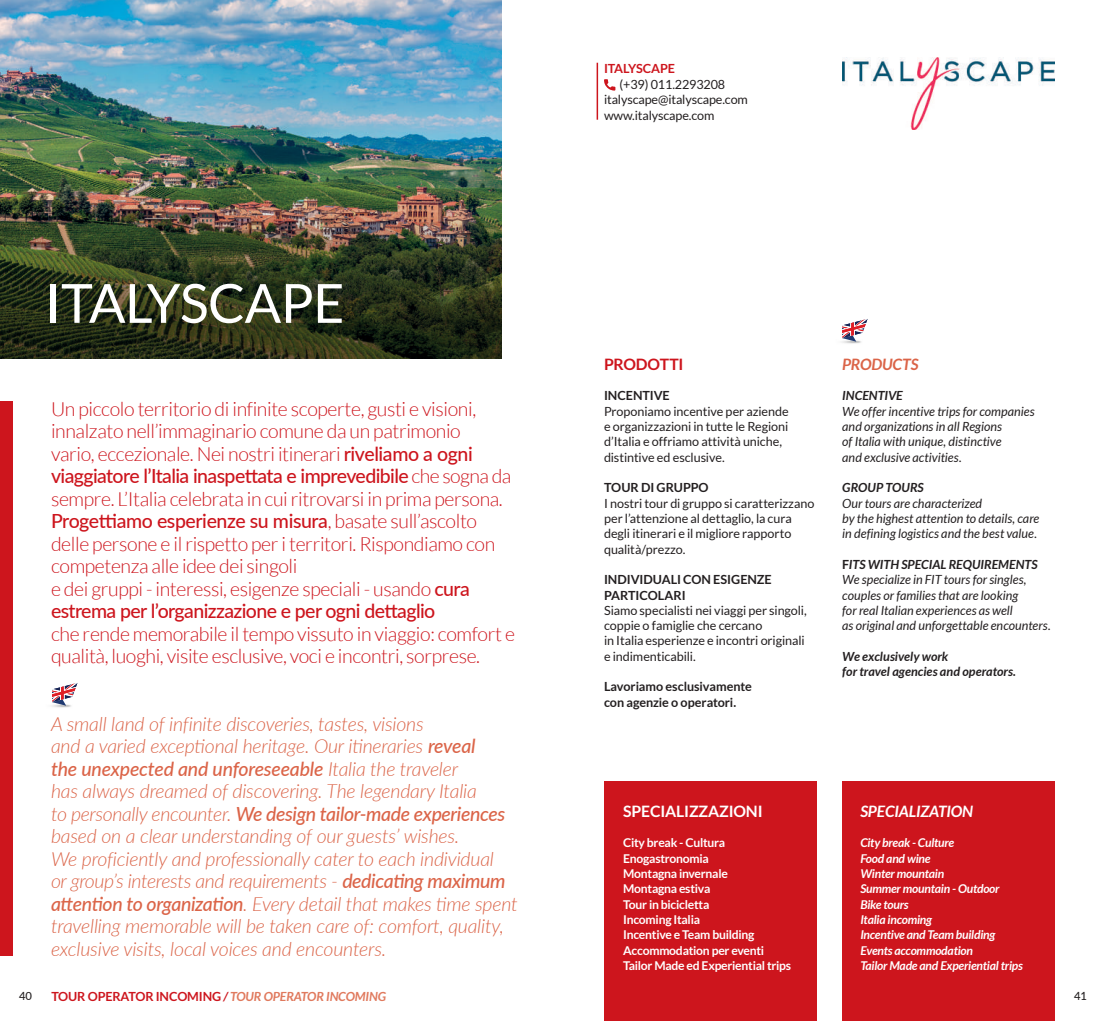
<style>
.page{position:relative;width:1106px;height:1021px;background:#fff}
.page>*{position:absolute;margin:0;border:0;box-sizing:border-box;transform-origin:0 0}
.t1{font:54px "Lato";letter-spacing:-.01em;color:#fff}
.t2{font:300 19.5px/22.5px "Lato";letter-spacing:-.02em;color:#cd151d}
.t3{font:italic 300 19.5px/22.5px "Lato";letter-spacing:-.01em;color:#db6448}
.t4{font:700 15.75px "Lato";letter-spacing:-.01em;color:#fff}
.t5{font:italic 700 15.75px "Lato";letter-spacing:-.01em;color:#fff}
.t6{font:700 15.75px "Lato";letter-spacing:-.02em;color:#cd151d}
.t7{font:italic 700 15.75px "Lato";letter-spacing:-.01em;color:#db6448}
.t8{font:12.6px/15.3px "Lato";letter-spacing:-.01em;color:#231f20}
.t9{font:italic 12.6px/15.3px "Lato";color:#231f20}
.t10{font:700 12.6px/15.3px "Lato";letter-spacing:-.005em;color:#231f20}
.t11{font:italic 700 12.6px/15.3px "Lato";color:#231f20}
.t12{font:700 12.6px "Lato";letter-spacing:-.01em;color:#cd151d}
.t13{font:700 12.15px/15.3px "Lato";letter-spacing:-.02em;color:#fff}
.t14{font:italic 700 12.15px/15.3px "Lato";letter-spacing:-.02em;color:#fff}
.t15{font:500 11.25px "Lato";color:#231f20}
.s1{font-weight:500}
.s2{font-weight:700;font-style:normal}
.s3{font-weight:700}
.s4{font-style:italic}
.s5{font-style:italic;color:#e0795d}
</style>
<div class="page">
<div style="left:0;top:401px;width:13px;height:554px;background:#cd151d"></div>
<img style="left:0;top:0;width:502px;height:51px">
<img style="left:0;top:51px;width:502px;height:307px">
<svg style="left:604px;top:79px;width:11px;height:12px"></svg>
<hr style="left:596px;top:63px;width:2px;height:57px;background:#cd151d">
<div style="left:604px;top:782px;width:212px;height:238px;background:#cd151d"></div>
<div style="left:842px;top:782px;width:212px;height:238px;background:#cd151d"></div>
<img style="left:842px;top:57px;width:212px;height:73px">
<img style="left:52px;top:705px;width:19px;height:3px">
<svg style="left:52px;top:683px;width:25px;height:22px"></svg>
<img style="left:842px;top:342px;width:19px;height:2px">
<svg style="left:842px;top:319px;width:25px;height:23px"></svg>
<h1 class="t1" style="left:45px;top:273px;width:301px">ITALYSCAPE</h1>
<p class="t2" style="left:51px;top:397px;width:462px">Un piccolo territorio di infinite scoperte, gusti e visioni, innalzato nell’immaginario comune da un patrimonio<br>vario, eccezionale. Nei nostri itinerari <span class="s1">riveliamo a ogni viaggiatore l’Italia inaspettata e imprevedibile</span> che sogna da sempre. L’Italia celebrata in cui ritrovarsi in prima persona.<br><span class="s1">Progettiamo esperienze su misura</span>, basate sull’ascolto delle persone e il rispetto per i territori. Rispondiamo con competenza alle idee dei singoli<br>e dei gruppi - interessi, esigenze speciali - usando <span class="s1">cura estrema per l’organizzazione e per ogni dettaglio</span></p>
<p class="t2" style="left:51px;top:622px;width:465px">che rende memorabile il tempo vissuto in viaggio: comfort e qualità, luoghi, visite esclusive, voci e incontri, sorprese.</p>
<p class="t3" style="left:51px;top:711px;width:468px">A small land of infinite discoveries, tastes, visions<br>and a varied exceptional heritage. Our itineraries <span class="s1">reveal<br>the unexpected and unforeseeable</span> Italia the traveler<br>has always dreamed of discovering. The legendary Italia<br>to personally encounter. <span class="s1">We design tailor-made experiences </span>based on a clear understanding of our guests’ wishes.<br>We proficiently and professionally cater to each individual<br>or group’s interests and requirements - <span class="s1">dedicating maximum attention to organization</span>. Every detail that makes time spent travelling memorable will be taken care of: comfort, quality, exclusive visits, local voices and encounters.</p>
<p class="t12" style="left:604px;top:61px;width:72px">ITALYSCAPE</p>
<p class="t8" style="left:604px;top:77px;width:145px;text-indent:16px">(+39) 011.2293208 italyscape@italyscape.com www.italyscape.com</p>
<p class="t6" style="left:604px;top:355px;width:81px">PRODOTTI</p>
<p class="t10" style="left:604px;top:388px;width:67px">INCENTIVE</p>
<p class="t8" style="left:604px;top:403px;width:186px">Proponiamo incentive per aziende e organizzazioni in tutte le Regioni d’Italia e offriamo attività uniche, distintive ed esclusive.</p>
<p class="t10" style="left:604px;top:480px;width:106px">TOUR DI GRUPPO</p>
<p class="t8" style="left:604px;top:495px;width:212px">I nostri tour di gruppo si caratterizzano per l’attenzione al dettaglio, la cura degli itinerari e il migliore rapporto qualità/prezzo.</p>
<p class="t10" style="left:604px;top:571px;width:169px">INDIVIDUALI CON ESIGENZE<br>PARTICOLARI</p>
<p class="t8" style="left:604px;top:602px;width:204px">Siamo specialisti nei viaggi per singoli, coppie o famiglie che cercano<br>in Italia esperienze e incontri originali e indimenticabili.</p>
<p class="t10" style="left:604px;top:679px;width:149px">Lavoriamo esclusivamente con agenzie o operatori.</p>
<p class="t7" style="left:842px;top:355px;width:78px">PRODUCTS</p>
<p class="t11" style="left:842px;top:388px;width:62px">INCENTIVE</p>
<p class="t9" style="left:842px;top:404px;width:194px">We offer incentive trips for companies and organizations in all Regions<br>of Italia with unique, distinctive<br>and exclusive activities.</p>
<p class="t11" style="left:842px;top:480px;width:83px">GROUP TOURS</p>
<p class="t9" style="left:842px;top:496px;width:199px">Our tours are characterized<br>by the highest attention to details, care in defining logistics and the best value.</p>
<p class="t9" style="left:842px;top:557px;width:210px"><span class="s2">F</span><span class="s3">ITS WITH SPECIAL REQUIREMENTS </span>We specialize in FIT tours for singles, couples or families that are looking<br>for real Italian experiences as well<br>as original and unforgettable encounters.</p>
<p class="t11" style="left:842px;top:648px;width:175px">We exclusively work<br>for travel agencies and operators.</p>
<p class="t4" style="left:623px;top:802px;width:141px">SPECIALIZZAZIONI</p>
<p class="t13" style="left:623px;top:835px;width:169px">City break - Cultura<br>Enogastronomia<br>Montagna invernale<br>Montagna estiva<br>Tour in bicicletta<br>Incoming Italia<br>Incentive e Team building<br>Accommodation per eventi<br>Tailor Made ed Experiential trips</p>
<p class="t5" style="left:860px;top:802px;width:114px">SPECIALIZATION</p>
<p class="t14" style="left:860px;top:835px;width:164px">City break - Culture<br>Food and wine<br>Winter mountain<br>Summer mountain - Outdoor<br>Bike tours<br>Italia incoming<br>Incentive and Team building<br>Events accommodation<br>Tailor Made and Experiential trips</p>
<p class="t12" style="left:51px;top:988px;width:336px">TOUR OPERATOR INCOMING <span class="s4">/</span> <span class="s5">TOUR OPERATOR INCOMING</span></p>
<p class="t15" style="left:19px;top:987px;width:14px">40</p>
<p class="t15" style="left:1074px;top:987px;width:14px">41</p>
</div>
